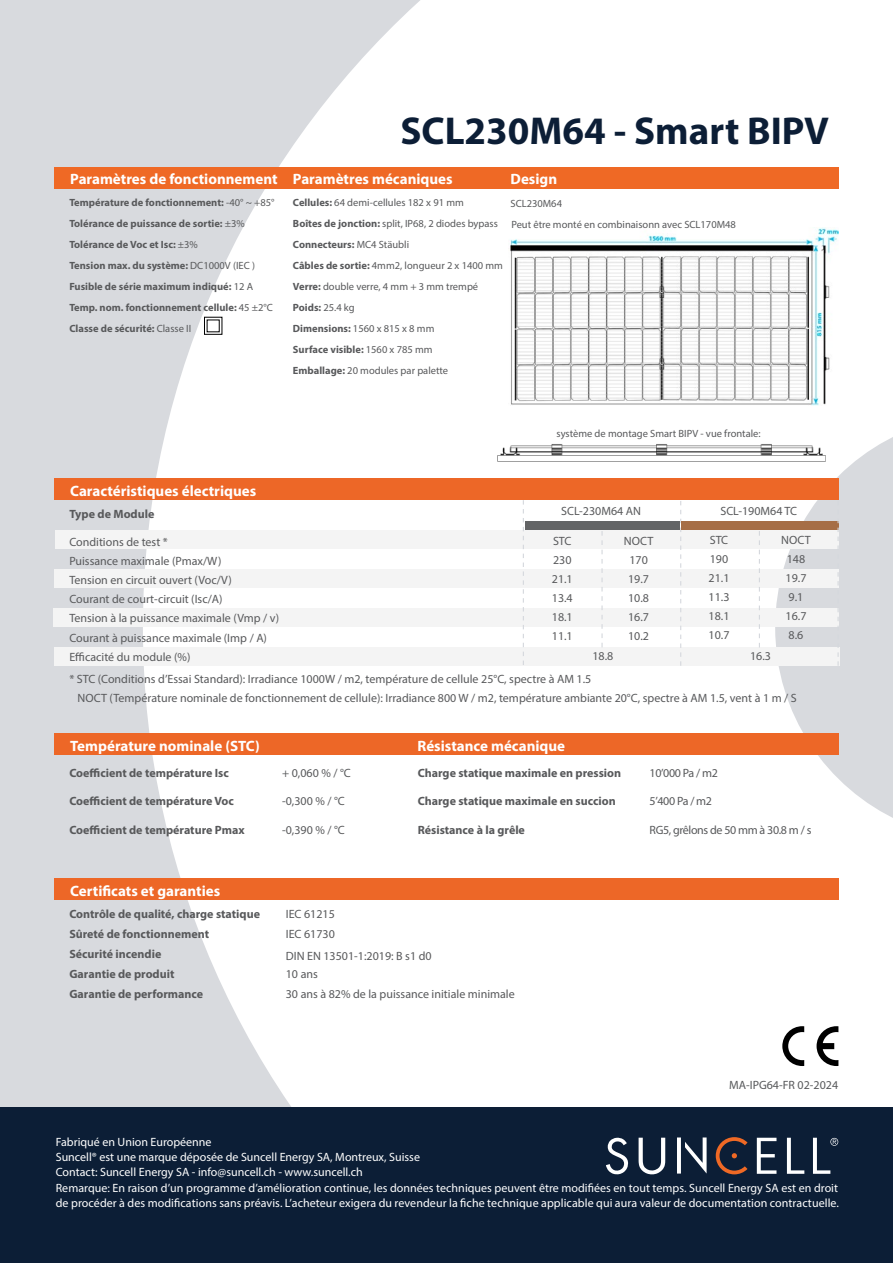
<style>
.page{position:relative;width:893px;height:1263px;background:#fff}
.page>*{position:absolute;margin:0;border:0;box-sizing:border-box;transform-origin:0 0}
.t1{font:700 39px "Myriad Pro";color:#0c1e36}
.t2{font:700 15px "Myriad Pro";color:#fff}
.t3{font:12px/18.9px "Myriad Pro";color:#58595b}
.t4{font:12px/15.1px "Myriad Pro";color:#fff}
.t5{font:700 12px "Myriad Pro";color:#58595b}
.t6{font:12px "Myriad Pro";letter-spacing:-.03em;color:#58595b}
.t7{font:10.5px/21px "Myriad Pro";color:#58595b}
.t8{font:700 10.5px/21px "Myriad Pro";color:#58595b}
.s1{font-weight:400}
.s2{font-weight:700}
</style>
<div class="page">
<svg style="left:775px;top:437px;width:118px;height:381px;fill:#d8dade"></svg>
<svg style="left:0;top:0;width:439px;height:1107px;fill:#d8dade"></svg>
<div style="left:54px;top:647px;width:786px;height:19px;background:#f4f4f4"></div>
<div style="left:54px;top:569px;width:785px;height:18px;background:#f4f4f4"></div>
<div style="left:53px;top:609px;width:786px;height:18px;background:#f4f4f4"></div>
<div style="left:55px;top:531px;width:783px;height:18px;background:#f4f4f4"></div>
<div style="left:0;top:1107px;width:893px;height:156px;background:#0c1e36"></div>
<div style="left:54px;top:168px;width:785px;height:21px;background:#ef6925"></div>
<div style="left:54px;top:879px;width:785px;height:21px;background:#ed6727"></div>
<div style="left:54px;top:734px;width:785px;height:21px;background:#ed6727"></div>
<div style="left:54px;top:478px;width:785px;height:21px;background:#ed6727"></div>
<svg style="left:606px;top:1137px;width:22px;height:37px"></svg>
<svg style="left:639px;top:1138px;width:26px;height:37px"></svg>
<svg style="left:716px;top:1137px;width:31px;height:37px"></svg>
<svg style="left:757px;top:1138px;width:19px;height:36px"></svg>
<svg style="left:787px;top:1138px;width:17px;height:36px"></svg>
<svg style="left:677px;top:1137px;width:30px;height:36px"></svg>
<svg style="left:813px;top:1138px;width:25px;height:36px"></svg>
<svg style="left:206px;top:319px;width:14px;height:14px"></svg>
<div style="left:204px;top:317px;width:18px;height:18px;border:1px solid #000"></div>
<div style="left:207px;top:320px;width:12px;height:12px;background:#fff"></div>
<svg style="left:782px;top:1026px;width:22px;height:40px"></svg>
<svg style="left:817px;top:1026px;width:21px;height:40px"></svg>
<svg style="left:523px;top:500px;width:1px;height:165px"></svg>
<svg style="left:601px;top:530px;width:2px;height:117px"></svg>
<svg style="left:680px;top:501px;width:1px;height:165px"></svg>
<svg style="left:759px;top:530px;width:1px;height:117px"></svg>
<div style="left:525px;top:522px;width:155px;height:8px;background:#636466"></div>
<div style="left:681px;top:522px;width:157px;height:8px;background:#a66e46"></div>
<svg style="left:837px;top:501px;width:2px;height:165px"></svg>
<img style="left:510px;top:228px;width:329px;height:177px">
<img style="left:498px;top:441px;width:328px;height:23px">
<h1 class="t1" style="left:400px;top:105px;width:430px">SCL230M64 - Smart BIPV</h1>
<p class="t2" style="left:70px;top:169px;width:384px">Paramètres de fonctionnement Paramètres mécaniques</p>
<p class="t2" style="left:511px;top:169px;width:48px">Design</p>
<p class="t8" style="left:69px;top:192px;width:207px">Température de fonctionnement: <span class="s1">-40° ~ +85° </span>Tolérance de puissance de sortie: <span class="s1">±3% </span>Tolérance de Voc et Isc: <span class="s1">±3%<br></span>Tension max. du système: <span class="s1">DC1000V (IEC )<br></span>Fusible de série maximum indiqué: <span class="s1">12 A </span>Temp. nom. fonctionnement cellule: <span class="s1">45 ±2°C </span>Classe de sécurité: <span class="s1">Classe II</span></p>
<p class="t7" style="left:293px;top:192px;width:212px"><span class="s2">Cellules:</span> 64 demi-cellules 182 x 91 mm<br><span class="s2">Boîtes de jonction:</span> split, IP68, 2 diodes bypass<br><span class="s2">Connecteurs:</span> MC4 Stäubli<br><span class="s2">Câbles de sortie:</span> 4mm2, longueur 2 x 1400 mm<br><span class="s2">Verre:</span> double verre, 4 mm + 3 mm trempé<br><span class="s2">Poids:</span> 25.4 kg<br><span class="s2">Dimensions:</span> 1560 x 815 x 8 mm<br><span class="s2">Surface visible:</span> 1560 x 785 mm<br><span class="s2">Emballage:</span> 20 modules par palette</p>
<p class="t7" style="left:510px;top:193px;width:53px">SCL230M64</p>
<p class="t7" style="left:511px;top:213px;width:226px">Peut être monté en combinaisonn avec SCL170M48</p>
<p class="t2" style="left:70px;top:481px;width:187px">Caractéristiques électriques</p>
<p class="t7" style="left:556px;top:422px;width:206px">système de montage Smart BIPV - vue frontale:</p>
<p class="t5" style="left:69px;top:506px;width:87px">Type de Module</p>
<p class="t3" style="left:561px;top:502px;width:81px">SCL-230M64 AN</p>
<p class="t3" style="left:720px;top:501px;width:78px">SCL-190M64 TC</p>
<p class="t3" style="left:708px;top:531px;width:22px;text-align:justify">STC 190<br>21.1<br>11.3<br>18.1<br>10.7</p>
<p class="t3" style="left:781px;top:531px;width:31px;text-align:center">NOCT<br>148<br>19.7<br>9.1<br>16.7<br>8.6</p>
<p class="t3" style="left:750px;top:646px;width:22px">16.3</p>
<p class="t3" style="left:552px;top:531px;width:22px;text-align:justify">STC 230<br>21.1<br>13.4<br>18.1<br>11.1</p>
<p class="t3" style="left:624px;top:531px;width:31px;text-align:center">NOCT<br>170<br>19.7<br>10.8<br>16.7<br>10.2</p>
<p class="t3" style="left:592px;top:647px;width:22px">18.8</p>
<p class="t3" style="left:69px;top:532px;width:211px">Conditions de test *<br>Puissance maximale (Pmax/W)<br>Tension en circuit ouvert (Voc/V)<br>Courant de court-circuit (Isc/A)<br>Tension à la puissance maximale (Vmp / v)<br>Courant à puissance maximale (Imp / A)<br>Efficacité du module (%)</p>
<p class="t3" style="left:78px;top:670px;width:721px;line-height:18.3px;text-indent:-8px">* STC (Conditions d’Essai Standard): Irradiance 1000W / m2, température de cellule 25°C, spectre à AM 1.5<br>NOCT (Température nominale de fonctionnement de cellule): Irradiance 800 W / m2, température ambiante 20°C, spectre à AM 1.5, vent à 1 m / S</p>
<p class="t2" style="left:70px;top:736px;width:191px">Température nominale (STC)</p>
<p class="t2" style="left:417px;top:736px;width:149px">Résistance mécanique</p>
<p class="t5" style="left:69px;top:765px;width:161px">Coefficient de température Isc</p>
<p class="t5" style="left:69px;top:793px;width:166px">Coefficient de température Voc</p>
<p class="t5" style="left:69px;top:822px;width:177px">Coefficient de température Pmax</p>
<p class="t2" style="left:70px;top:881px;width:152px">Certificats et garanties</p>
<p class="t3" style="left:282px;top:763px;width:70px">+ 0,060 % / °C</p>
<p class="t3" style="left:282px;top:792px;width:64px">-0,300 % / °C</p>
<p class="t3" style="left:282px;top:820px;width:64px">-0,390 % / °C</p>
<p class="t5" style="left:418px;top:765px;width:205px">Charge statique maximale en pression</p>
<p class="t5" style="left:418px;top:793px;width:199px">Charge statique maximale en succion</p>
<p class="t5" style="left:418px;top:822px;width:109px">Résistance à la grêle</p>
<p class="t5" style="left:69px;top:906px;width:192px">Contrôle de qualité, charge statique</p>
<p class="t3" style="left:286px;top:904px;width:51px">IEC 61215</p>
<p class="t5" style="left:69px;top:926px;width:141px">Sûreté de fonctionnement</p>
<p class="t3" style="left:286px;top:924px;width:51px">IEC 61730</p>
<p class="t5" style="left:69px;top:946px;width:94px">Sécurité incendie</p>
<p class="t3" style="left:286px;top:946px;width:147px">DIN EN 13501-1:2019: B s1 d0</p>
<p class="t5" style="left:69px;top:966px;width:107px">Garantie de produit</p>
<p class="t3" style="left:286px;top:964px;width:34px">10 ans</p>
<p class="t5" style="left:69px;top:986px;width:135px">Garantie de performance</p>
<p class="t3" style="left:286px;top:984px;width:230px">30 ans à 82% de la puissance initiale minimale</p>
<p class="t3" style="left:649px;top:763px;width:70px">10’000 Pa / m2</p>
<p class="t3" style="left:649px;top:792px;width:64px">5’400 Pa / m2</p>
<p class="t6" style="left:649px;top:822px;width:163px">RG5, grêlons de 50 mm à 30.8 m / s</p>
<p class="t3" style="left:729px;top:1076px;width:110px">MA-IPG64-FR 02-2024</p>
<p class="t4" style="left:56px;top:1134px;width:785px">Fabriqué en Union Européenne<br>Suncell® est une marque déposée de Suncell Energy SA, Montreux, Suisse<br>Contact: Suncell Energy SA - info@suncell.ch - www.suncell.ch<br>Remarque: En raison d’un programme d’amélioration continue, les données techniques peuvent être modifiées en tout temps. Suncell Energy SA est en droit de procéder à des modifications sans préavis. L’acheteur exigera du revendeur la fiche technique applicable qui aura valeur de documentation contractuelle.</p>
</div>
